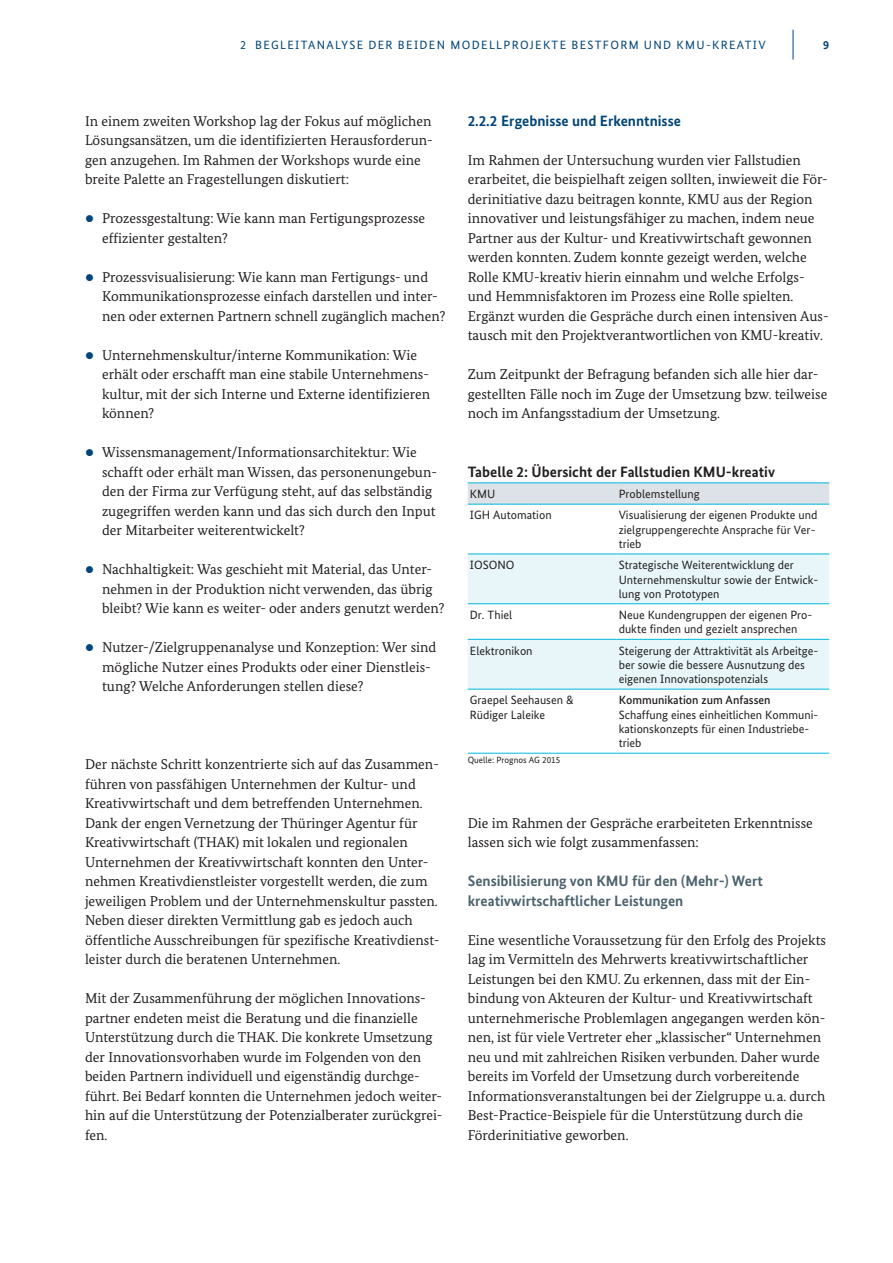
<style>
.page{position:relative;width:893px;height:1263px;background:#fff}
.page>*{position:absolute;margin:0;border:0;box-sizing:border-box;transform-origin:0 0}
.t1{font:700 15px/19.5px "Bundes Sans";color:#4d636e}
.t2{font:700 15px "Bundes Sans";color:#231f20}
.t3{font:700 15px "Bundes Sans";color:#004578}
.t4{font:14.25px/19.5px "Bundes Serif";color:#231f20}
.t5{font:12px/14.2px "Bundes Sans";color:#231f20}
.t6{font:12px "Bundes Sans";letter-spacing:.11em;color:#004578}
.t7{font:500 12px "Bundes Sans";color:#231f20}
.t8{font:700 12px "Bundes Sans";color:#004578}
.t9{font:9px "Bundes Sans";color:#231f20}
</style>
<div class="page">
<hr style="left:793px;top:30px;width:1px;height:30px;background:#004578">
<svg style="left:468px;top:483px;width:361px;height:21px;background:#d4e0e6"></svg>
<svg style="left:468px;top:555px;width:361px;height:134px;fill:#e8f6fa"></svg>
<hr style="left:468px;top:482px;width:149px;height:1px;background:#00b8de">
<hr style="left:617px;top:482px;width:212px;height:1px;background:#00b8de">
<hr style="left:468px;top:504px;width:149px;height:1px;background:#00b8de">
<hr style="left:617px;top:504px;width:212px;height:1px;background:#00b8de">
<hr style="left:468px;top:554px;width:149px;height:1px;background:#00b8de">
<hr style="left:617px;top:554px;width:212px;height:1px;background:#00b8de">
<hr style="left:468px;top:603px;width:149px;height:1px;background:#00b8de">
<hr style="left:617px;top:603px;width:212px;height:1px;background:#00b8de">
<hr style="left:468px;top:639px;width:149px;height:1px;background:#00b8de">
<hr style="left:617px;top:639px;width:212px;height:1px;background:#00b8de">
<hr style="left:468px;top:689px;width:149px;height:1px;background:#00b8de">
<hr style="left:617px;top:689px;width:212px;height:1px;background:#00b8de">
<hr style="left:468px;top:753px;width:149px;height:1px;background:#00b8de">
<hr style="left:617px;top:753px;width:212px;height:1px;background:#00b8de">
<p class="t6" style="left:240px;top:37px;width:527px">2 BEGLEITANALYSE DER BEIDEN MODELLPROJEKTE BESTFORM UND KMU-KREATIV</p>
<p class="t8" style="left:823px;top:37px;width:7px">9</p>
<p class="t4" style="left:85px;top:111px;width:349px">In einem zweiten Workshop lag der Fokus auf möglichen Lösungsansätzen, um die identifizierten Herausforderun&shy;gen anzugehen. Im Rahmen der Workshops wurde eine breite Palette an Fragestellungen diskutiert:</p>
<p class="t4" style="left:102px;top:209px;width:325px">Prozessgestaltung: Wie kann man Fertigungsprozesse effizienter gestalten?</p>
<p class="t4" style="left:102px;top:267px;width:345px">Prozessvisualisierung: Wie kann man Fertigungs- und<br>Kommunikationsprozesse einfach darstellen und inter&shy;nen oder externen Partnern schnell zugänglich machen?</p>
<p class="t4" style="left:102px;top:345px;width:330px">Unternehmenskultur/interne Kommunikation: Wie erhält oder erschafft man eine stabile Unternehmens&shy;kultur, mit der sich Interne und Externe identifizieren können?</p>
<p class="t4" style="left:102px;top:443px;width:336px">Wissensmanagement/Informationsarchitektur: Wie schafft oder erhält man Wissen, das personenungebun&shy;den der Firma zur Verfügung steht, auf das selbständig zugegriffen werden kann und das sich durch den Input der Mitarbeiter weiterentwickelt?</p>
<p class="t4" style="left:102px;top:560px;width:344px">Nachhaltigkeit: Was geschieht mit Material, das Unter&shy;nehmen in der Produktion nicht verwenden, das übrig bleibt? Wie kann es weiter- oder anders genutzt werden?</p>
<p class="t4" style="left:102px;top:638px;width:336px">Nutzer-/Zielgruppenanalyse und Konzeption: Wer sind mögliche Nutzer eines Produkts oder einer Dienstleis&shy;tung? Welche Anforderungen stellen diese?</p>
<p class="t4" style="left:85px;top:755px;width:356px">Der nächste Schritt konzentrierte sich auf das Zusammen&shy;führen von passfähigen Unternehmen der Kultur- und Kreativwirtschaft und dem betreffenden Unternehmen.<br>Dank der engen Vernetzung der Thüringer Agentur für Kreativwirtschaft (THAK) mit lokalen und regionalen Unternehmen der Kreativwirtschaft konnten den Unter&shy;nehmen Kreativdienstleister vorgestellt werden, die zum jeweiligen Problem und der Unternehmenskultur passten.<br>Neben dieser direkten Vermittlung gab es jedoch auch öffentliche Ausschreibungen für spezifische Kreativdienst&shy;leister durch die beratenen Unternehmen.</p>
<p class="t4" style="left:85px;top:988px;width:359px">Mit der Zusammenführung der möglichen Innovations&shy;partner endeten meist die Beratung und die finanzielle Unterstützung durch die THAK. Die konkrete Umsetzung der Innovationsvorhaben wurde im Folgenden von den beiden Partnern individuell und eigenständig durchge&shy;führt. Bei Bedarf konnten die Unternehmen jedoch weiter&shy;hin auf die Unterstützung der Potenzialberater zurückgrei&shy;fen.</p>
<p class="t3" style="left:468px;top:112px;width:215px">2.2.2 Ergebnisse und Erkenntnisse</p>
<p class="t4" style="left:468px;top:150px;width:362px">Im Rahmen der Untersuchung wurden vier Fallstudien erarbeitet, die beispielhaft zeigen sollten, inwieweit die För&shy;derinitiative dazu beitragen konnte, KMU aus der Region innovativer und leistungsfähiger zu machen, indem neue Partner aus der Kultur- und Kreativwirtschaft gewonnen werden konnten. Zudem konnte gezeigt werden, welche Rolle KMU-kreativ hierin einnahm und welche Erfolgs&shy;und Hemmnisfaktoren im Prozess eine Rolle spielten.<br>Ergänzt wurden die Gespräche durch einen intensiven Aus&shy;tausch mit den Projektverantwortlichen von KMU-kreativ.</p>
<p class="t4" style="left:468px;top:364px;width:361px">Zum Zeitpunkt der Befragung befanden sich alle hier dar&shy;gestellten Fälle noch im Zuge der Umsetzung bzw. teilweise noch im Anfangsstadium der Umsetzung.</p>
<p class="t2" style="left:468px;top:463px;width:309px">Tabelle 2: Übersicht der Fallstudien KMU-kreativ</p>
<p class="t5" style="left:470px;top:487px;width:27px">KMU</p>
<p class="t5" style="left:619px;top:487px;width:83px">Problemstellung</p>
<p class="t5" style="left:470px;top:508px;width:83px">IGH Automation</p>
<p class="t5" style="left:619px;top:508px;width:200px">Visualisierung der eigenen Produkte und zielgruppengerechte Ansprache für Ver&shy;trieb</p>
<p class="t5" style="left:470px;top:558px;width:46px">IOSONO</p>
<p class="t5" style="left:619px;top:558px;width:201px">Strategische Weiterentwicklung der<br>Unternehmenskultur sowie der Entwick&shy;lung von Prototypen</p>
<p class="t5" style="left:470px;top:608px;width:44px">Dr. Thiel</p>
<p class="t5" style="left:619px;top:608px;width:195px">Neue Kundengruppen der eigenen Pro&shy;dukte finden und gezielt ansprechen</p>
<p class="t5" style="left:470px;top:643px;width:64px">Elektronikon</p>
<p class="t5" style="left:619px;top:643px;width:201px">Steigerung der Attraktivität als Arbeitge&shy;ber sowie die bessere Ausnutzung des eigenen Innovationspotenzials</p>
<p class="t5" style="left:470px;top:693px;width:105px">Graepel Seehausen &amp;<br>Rüdiger Laleike</p>
<p class="t7" style="left:619px;top:693px;width:153px">Kommunikation zum Anfassen</p>
<p class="t5" style="left:619px;top:707px;width:201px">Schaffung eines einheitlichen Kommuni&shy;kationskonzepts für einen Industriebe&shy;trieb</p>
<p class="t9" style="left:468px;top:755px;width:94px">Quelle: Prognos AG 2015</p>
<p class="t4" style="left:468px;top:813px;width:347px">Die im Rahmen der Gespräche erarbeiteten Erkenntnisse lassen sich wie folgt zusammenfassen:</p>
<p class="t1" style="left:468px;top:871px;width:297px">Sensibilisierung von KMU für den (Mehr-) Wert kreativwirtschaftlicher Leistungen</p>
<p class="t4" style="left:468px;top:930px;width:360px">Eine wesentliche Voraussetzung für den Erfolg des Projekts lag im Vermitteln des Mehrwerts kreativwirtschaftlicher Leistungen bei den KMU. Zu erkennen, dass mit der Ein&shy;bindung von Akteuren der Kultur- und Kreativwirtschaft unternehmerische Problemlagen angegangen werden kön&shy;nen, ist für viele Vertreter eher „klassischer“ Unternehmen neu und mit zahlreichen Risiken verbunden. Daher wurde bereits im Vorfeld der Umsetzung durch vorbereitende Informationsveranstaltungen bei der Zielgruppe u.a. durch Best-Practice-Beispiele für die Unterstützung durch die Förderinitiative geworben.</p>
</div>
